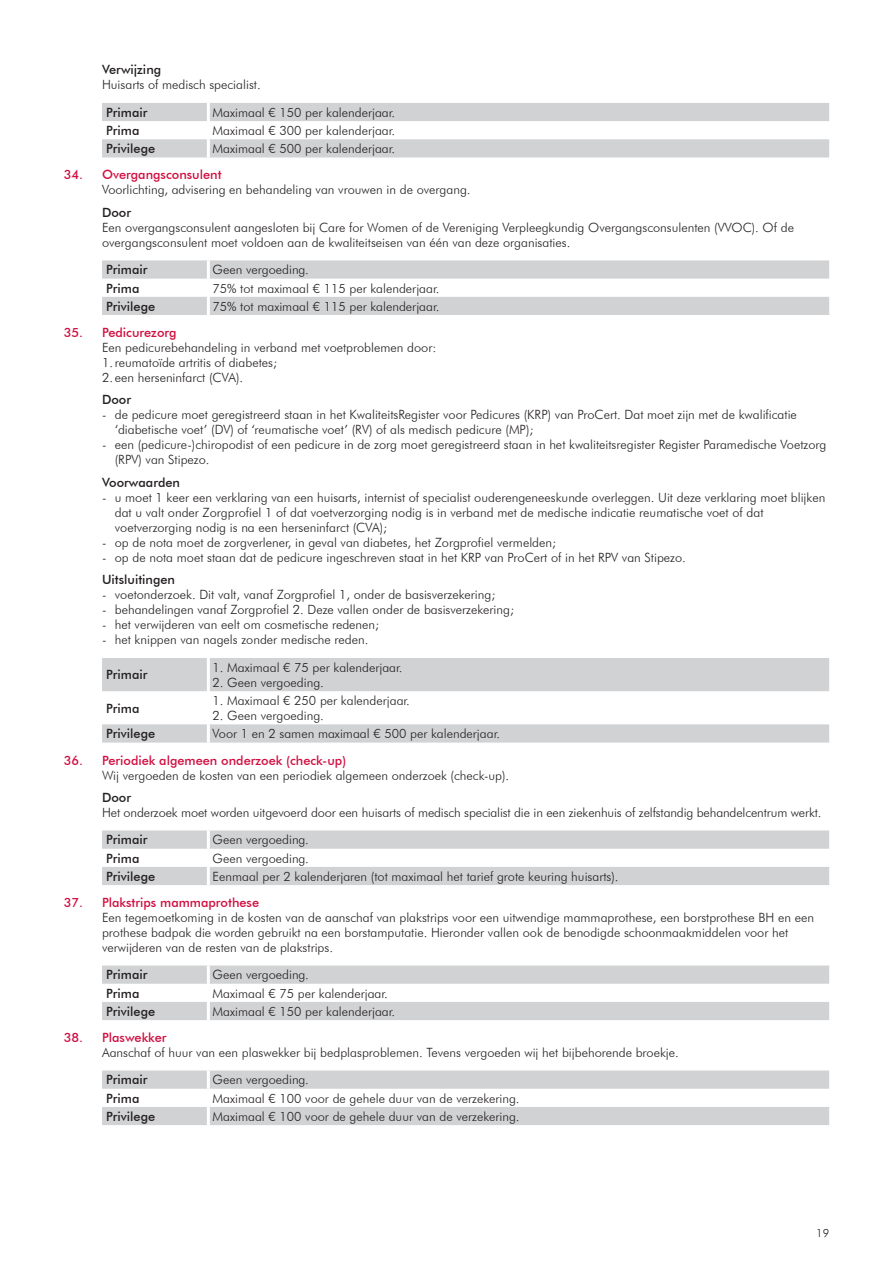
<style>
.page{position:relative;width:893px;height:1263px;background:#fff}
.page>*{position:absolute;margin:0;border:0;box-sizing:border-box;transform-origin:0 0}
.Opsomming_L2{font:300 12.75px/15px "Futura BT";color:#231f20}
.Subbody{font:300 12.75px/15px "Futura BT";color:#231f20}
.Tabel_-_Vergoeding{font:300 12.75px "Futura BT";color:#231f20}
.Tabel_-_Dekkingsname{font:500 12.75px "Futura BT";color:#231f20}
.t1{font:500 12.75px "Futura BT";color:#d10e40}
.Artikel_-_Subkop{font:500 12.75px "Futura BT";color:#231f20}
.t2{font:300 11.25px "Futura BT";color:#231f20}
</style>
<div class="page">
<svg style="left:102px;top:103px;width:727px;height:54px"></svg>
<hr style="left:207px;top:103px;width:3px;height:18px;background:#fff">
<hr style="left:207px;top:121px;width:3px;height:18px;background:#fff">
<hr style="left:207px;top:139px;width:3px;height:18px;background:#fff">
<svg style="left:102px;top:260px;width:727px;height:55px"></svg>
<hr style="left:207px;top:260px;width:3px;height:19px;background:#fff">
<hr style="left:207px;top:279px;width:3px;height:18px;background:#fff">
<hr style="left:207px;top:297px;width:3px;height:18px;background:#fff">
<svg style="left:102px;top:658px;width:727px;height:84px;fill:#d1d2d4"></svg>
<hr style="left:207px;top:658px;width:3px;height:33px;background:#fff">
<hr style="left:207px;top:691px;width:3px;height:33px;background:#fff">
<hr style="left:207px;top:724px;width:3px;height:18px;background:#fff">
<svg style="left:102px;top:830px;width:727px;height:55px"></svg>
<hr style="left:207px;top:830px;width:3px;height:19px;background:#fff">
<hr style="left:207px;top:849px;width:3px;height:18px;background:#fff">
<hr style="left:207px;top:867px;width:3px;height:18px;background:#fff">
<svg style="left:102px;top:965px;width:727px;height:55px"></svg>
<hr style="left:207px;top:965px;width:3px;height:19px;background:#fff">
<hr style="left:207px;top:984px;width:3px;height:18px;background:#fff">
<hr style="left:207px;top:1002px;width:3px;height:18px;background:#fff">
<svg style="left:102px;top:1070px;width:727px;height:55px"></svg>
<hr style="left:207px;top:1070px;width:3px;height:19px;background:#fff">
<hr style="left:207px;top:1089px;width:3px;height:18px;background:#fff">
<hr style="left:207px;top:1107px;width:3px;height:18px;background:#fff">
<p class="Artikel_-_Subkop" style="left:102px;top:62px;width:61px">Verwijzing</p>
<p class="Subbody" style="left:102px;top:77px;width:160px">Huisarts of medisch specialist.</p>
<p class="Tabel_-_Dekkingsname" style="left:106px;top:105px;width:43px">Primair</p>
<p class="Tabel_-_Vergoeding" style="left:213px;top:105px;width:184px">Maximaal € 150 per kalenderjaar.</p>
<p class="Tabel_-_Dekkingsname" style="left:106px;top:123px;width:35px">Prima</p>
<p class="Tabel_-_Vergoeding" style="left:213px;top:123px;width:184px">Maximaal € 300 per kalenderjaar.</p>
<p class="Tabel_-_Dekkingsname" style="left:106px;top:141px;width:50px">Privilege</p>
<p class="Tabel_-_Vergoeding" style="left:213px;top:141px;width:184px">Maximaal € 500 per kalenderjaar.</p>
<p class="t1" style="left:64px;top:167px;width:159px">34. Overgangsconsulent</p>
<p class="Subbody" style="left:102px;top:182px;width:370px">Voorlichting, advisering en behandeling van vrouwen in de overgang.</p>
<p class="Artikel_-_Subkop" style="left:102px;top:205px;width:31px">Door</p>
<p class="Subbody" style="left:102px;top:220px;width:693px">Een overgangsconsulent aangesloten bij Care for Women of de Vereniging Verpleegkundig Overgangsconsulenten (VVOC). Of de overgangsconsulent moet voldoen aan de kwaliteitseisen van één van deze organisaties.</p>
<p class="Tabel_-_Dekkingsname" style="left:106px;top:262px;width:43px">Primair</p>
<p class="Tabel_-_Vergoeding" style="left:213px;top:262px;width:98px">Geen vergoeding.</p>
<p class="Tabel_-_Dekkingsname" style="left:106px;top:280px;width:35px">Prima</p>
<p class="Tabel_-_Vergoeding" style="left:213px;top:280px;width:228px">75% tot maximaal € 115 per kalenderjaar.</p>
<p class="Tabel_-_Dekkingsname" style="left:106px;top:298px;width:50px">Privilege</p>
<p class="Tabel_-_Vergoeding" style="left:213px;top:298px;width:228px">75% tot maximaal € 115 per kalenderjaar.</p>
<p class="t1" style="left:64px;top:325px;width:114px">35. Pedicurezorg</p>
<p class="Subbody" style="left:102px;top:340px;width:336px">Een pedicurebehandeling in verband met voetproblemen door:</p>
<p class="Opsomming_L2" style="left:102px;top:355px;width:176px">1.reumatoïde artritis of diabetes;</p>
<p class="Opsomming_L2" style="left:102px;top:370px;width:143px">2. een herseninfarct (CVA).</p>
<p class="Artikel_-_Subkop" style="left:102px;top:392px;width:31px">Door</p>
<p class="Opsomming_L2" style="left:115px;top:407px;width:684px;text-indent:-13px">- de pedicure moet geregistreerd staan in het KwaliteitsRegister voor Pedicures (KRP) van ProCert. Dat moet zijn met de kwalificatie ‘diabetische voet’ (DV) of ‘reumatische voet’ (RV) of als medisch pedicure (MP);</p>
<p class="Opsomming_L2" style="left:115px;top:437px;width:713px;text-indent:-13px">- een (pedicure-)chiropodist of een pedicure in de zorg moet geregistreerd staan in het kwaliteitsregister Register Paramedische Voetzorg (RPV) van Stipezo.</p>
<p class="Artikel_-_Subkop" style="left:102px;top:475px;width:79px">Voorwaarden</p>
<p class="Opsomming_L2" style="left:115px;top:490px;width:712px;text-indent:-13px">- u moet 1 keer een verklaring van een huisarts, internist of specialist ouderengeneeskunde overleggen. Uit deze verklaring moet blijken dat u valt onder Zorgprofiel 1 of dat voetverzorging nodig is in verband met de medische indicatie reumatische voet of dat voetverzorging nodig is na een herseninfarct (CVA);</p>
<p class="Opsomming_L2" style="left:102px;top:535px;width:456px">- op de nota moet de zorgverlener, in geval van diabetes, het Zorgprofiel vermelden;</p>
<p class="Opsomming_L2" style="left:102px;top:550px;width:585px">- op de nota moet staan dat de pedicure ingeschreven staat in het KRP van ProCert of in het RPV van Stipezo.</p>
<p class="Artikel_-_Subkop" style="left:102px;top:572px;width:75px">Uitsluitingen</p>
<p class="Opsomming_L2" style="left:102px;top:587px;width:395px">- voetonderzoek. Dit valt, vanaf Zorgprofiel 1, onder de basisverzekering;</p>
<p class="Opsomming_L2" style="left:102px;top:602px;width:413px">- behandelingen vanaf Zorgprofiel 2. Deze vallen onder de basisverzekering;</p>
<p class="Opsomming_L2" style="left:102px;top:617px;width:279px">- het verwijderen van eelt om cosmetische redenen;</p>
<p class="Opsomming_L2" style="left:102px;top:632px;width:268px">- het knippen van nagels zonder medische reden.</p>
<p class="Tabel_-_Dekkingsname" style="left:106px;top:667px;width:43px">Primair</p>
<p class="Tabel_-_Vergoeding" style="left:213px;top:660px;width:192px">1. Maximaal € 75 per kalenderjaar.</p>
<p class="Tabel_-_Vergoeding" style="left:213px;top:675px;width:113px">2. Geen vergoeding.</p>
<p class="Tabel_-_Dekkingsname" style="left:106px;top:700px;width:35px">Prima</p>
<p class="Tabel_-_Vergoeding" style="left:213px;top:693px;width:199px">1. Maximaal € 250 per kalenderjaar.</p>
<p class="Tabel_-_Vergoeding" style="left:213px;top:708px;width:113px">2. Geen vergoeding.</p>
<p class="Tabel_-_Dekkingsname" style="left:106px;top:726px;width:50px">Privilege</p>
<p class="Tabel_-_Vergoeding" style="left:213px;top:726px;width:289px">Voor 1 en 2 samen maximaal € 500 per kalenderjaar.</p>
<p class="t1" style="left:64px;top:752px;width:284px">36. Periodiek algemeen onderzoek (check-up)</p>
<p class="Subbody" style="left:102px;top:767px;width:409px">Wij vergoeden de kosten van een periodiek algemeen onderzoek (check-up).</p>
<p class="Artikel_-_Subkop" style="left:102px;top:790px;width:31px">Door</p>
<p class="Subbody" style="left:102px;top:805px;width:721px">Het onderzoek moet worden uitgevoerd door een huisarts of medisch specialist die in een ziekenhuis of zelfstandig behandelcentrum werkt.</p>
<p class="Tabel_-_Dekkingsname" style="left:106px;top:832px;width:43px">Primair</p>
<p class="Tabel_-_Vergoeding" style="left:213px;top:832px;width:98px">Geen vergoeding.</p>
<p class="Tabel_-_Dekkingsname" style="left:106px;top:850px;width:35px">Prima</p>
<p class="Tabel_-_Vergoeding" style="left:213px;top:850px;width:98px">Geen vergoeding.</p>
<p class="Tabel_-_Dekkingsname" style="left:106px;top:868px;width:50px">Privilege</p>
<p class="Tabel_-_Vergoeding" style="left:213px;top:868px;width:407px">Eenmaal per 2 kalenderjaren (tot maximaal het tarief grote keuring huisarts).</p>
<p class="t1" style="left:64px;top:895px;width:197px">37. Plakstrips mammaprothese</p>
<p class="Subbody" style="left:102px;top:910px;width:713px">Een tegemoetkoming in de kosten van de aanschaf van plakstrips voor een uitwendige mammaprothese, een borstprothese BH en een prothese badpak die worden gebruikt na een borstamputatie. Hieronder vallen ook de benodigde schoonmaakmiddelen voor het verwijderen van de resten van de plakstrips.</p>
<p class="Tabel_-_Dekkingsname" style="left:106px;top:967px;width:43px">Primair</p>
<p class="Tabel_-_Vergoeding" style="left:213px;top:967px;width:98px">Geen vergoeding.</p>
<p class="Tabel_-_Dekkingsname" style="left:106px;top:985px;width:35px">Prima</p>
<p class="Tabel_-_Vergoeding" style="left:213px;top:985px;width:177px">Maximaal € 75 per kalenderjaar.</p>
<p class="Tabel_-_Dekkingsname" style="left:106px;top:1003px;width:50px">Privilege</p>
<p class="Tabel_-_Vergoeding" style="left:213px;top:1003px;width:184px">Maximaal € 150 per kalenderjaar.</p>
<p class="t1" style="left:64px;top:1030px;width:104px">38. Plaswekker</p>
<p class="Subbody" style="left:102px;top:1045px;width:578px">Aanschaf of huur van een plaswekker bij bedplasproblemen. Tevens vergoeden wij het bijbehorende broekje.</p>
<p class="Tabel_-_Dekkingsname" style="left:106px;top:1072px;width:43px">Primair</p>
<p class="Tabel_-_Vergoeding" style="left:213px;top:1072px;width:98px">Geen vergoeding.</p>
<p class="Tabel_-_Dekkingsname" style="left:106px;top:1090px;width:35px">Prima</p>
<p class="Tabel_-_Vergoeding" style="left:213px;top:1090px;width:308px">Maximaal € 100 voor de gehele duur van de verzekering.</p>
<p class="Tabel_-_Dekkingsname" style="left:106px;top:1108px;width:50px">Privilege</p>
<p class="Tabel_-_Vergoeding" style="left:213px;top:1108px;width:308px">Maximaal € 100 voor de gehele duur van de verzekering.</p>
<p class="t2" style="left:816px;top:1226px;width:14px">19</p>
</div>
